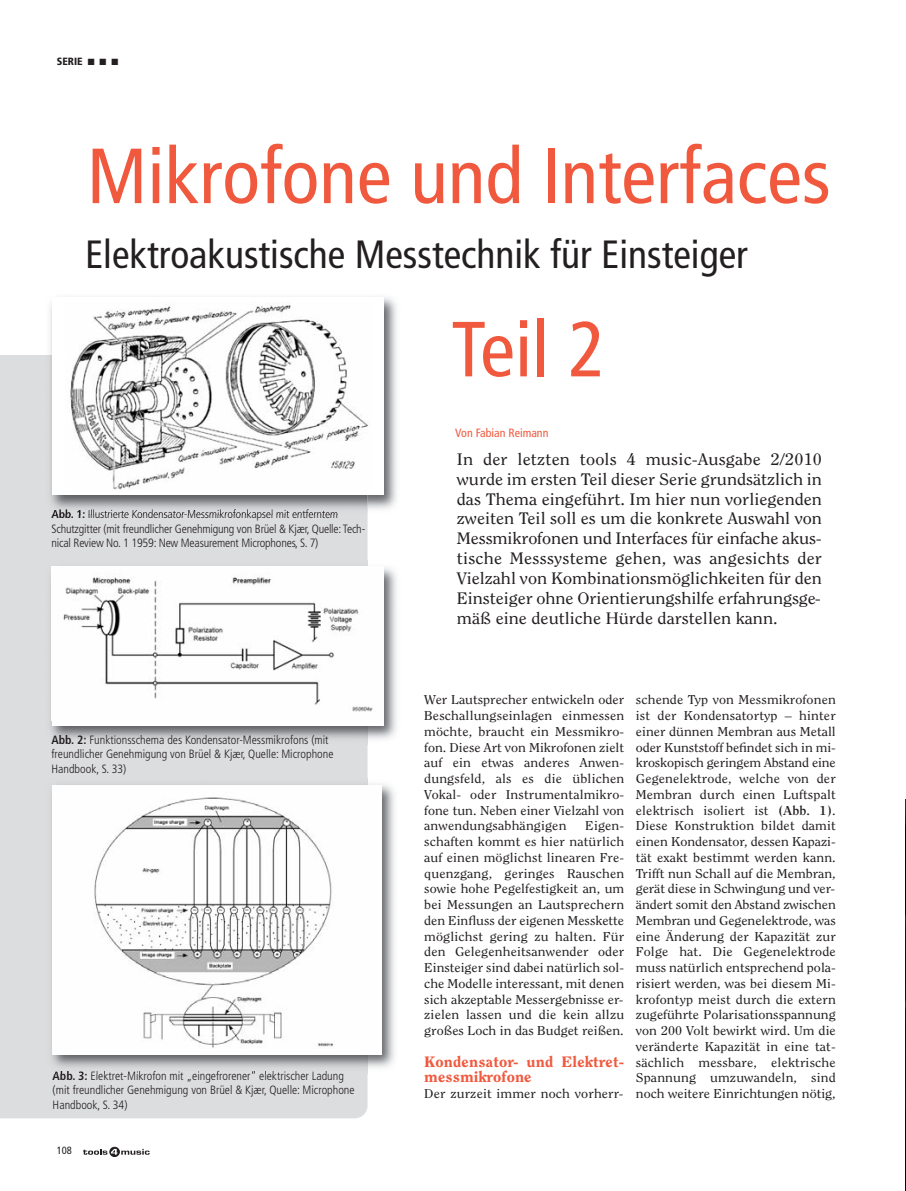
<style>
.page{position:relative;width:906px;height:1191px;background:#fff}
.page>*{position:absolute;margin:0;border:0;box-sizing:border-box;transform-origin:0 0}
.t1{font:condensed 78px "Frutiger LT Std";color:#f0593e}
.t2{font:condensed 39.3px "Frutiger LT Std";color:#231f20}
.t3{font:16.5px/19.8px "Clearface Std";color:#231f20;text-align:justify;scale:1.1 1}
.t4{font:800 15px/15.8px "Clearface Std";letter-spacing:.01em;color:#f0593e;scale:1.1 1}
.t5{font:12.75px/15.8px "Clearface Std";letter-spacing:.01em;color:#231f20;text-align:justify;scale:1.1 1}
.t6{font:300 condensed 12px/14.4px "Frutiger LT Std";color:#231f20}
.t7{font:condensed 12px "Frutiger LT Std";color:#f0593e}
.t8{font:900 condensed 10.5px "Frutiger LT Std";color:#231f20}
.t9{font:condensed 10.5px "Frutiger LT Std";color:#231f20}
.s1{font-weight:700}
</style>
<div class="page">
<div style="left:110px;top:1147px;width:9px;height:9px;border:1px solid #231f20;border-radius:50%"></div>
<svg style="left:83px;top:1148px;width:67px;height:6px"></svg>
<div style="left:0;top:355px;width:367px;height:763px;background:#dcdddf"></div>
<img style="left:50px;top:297px;width:347px;height:217px">
<img style="left:45px;top:355px;width:322px;height:159px">
<img style="left:53px;top:509px;width:32px;height:5px">
<img style="left:89px;top:509px;width:78px;height:5px">
<div style="left:52px;top:298px;width:331px;height:197px;background:#fff"></div>
<img style="left:70px;top:302px;width:298px;height:188px">
<img style="left:45px;top:560px;width:352px;height:184px">
<div style="left:52px;top:567px;width:331px;height:158px;background:#fff"></div>
<img style="left:63px;top:573px;width:310px;height:139px">
<img style="left:46px;top:778px;width:349px;height:295px">
<img style="left:54px;top:1071px;width:33px;height:2px">
<img style="left:91px;top:1070px;width:92px;height:3px">
<img style="left:53px;top:785px;width:328px;height:269px">
<img style="left:905px;top:799px;width:1px;height:392px">
<p class="t8" style="left:57px;top:57px;width:63px">SERIE ■ ■ ■</p>
<h1 class="t1" style="left:87px;top:145px;width:745px">Mikrofone und Interfaces</h1>
<h2 class="t2" style="left:85px;top:238px;width:664px">Elektroakustische Messtechnik für Einsteiger</h2>
<h1 class="t1" style="left:451px;top:318px;width:156px">Teil 2</h1>
<p class="t6" style="left:52px;top:508px;width:315px"><span class="s1">Abb. 1:</span> Illustrierte Kondensator-Messmikrofonkapsel mit entferntem<br>Schutzgitter (mit freundlicher Genehmigung von Brüel &amp; Kjær, Quelle: Tech&shy;nical Review No. 1 1959: New Measurement Microphones, S. 7)</p>
<p class="t6" style="left:52px;top:733px;width:283px"><span class="s1">Abb. 2:</span> Funktionsschema des Kondensator-Messmikrofons (mit freundlicher Genehmigung von Brüel &amp; Kjær, Quelle: Microphone<br>Handbook, S. 33)</p>
<p class="t6" style="left:53px;top:1069px;width:303px"><span class="s1">Abb. 3:</span> Elektret-Mikrofon mit „eingefrorener“ elektrischer Ladung (mit freundlicher Genehmigung von Brüel &amp; Kjær, Quelle: Microphone<br>Handbook, S. 34)</p>
<p class="t9" style="left:57px;top:1146px;width:17px">108</p>
<p class="t7" style="left:455px;top:428px;width:95px">Von Fabian Reimann</p>
<p class="t3" style="left:457px;top:450px;width:333px">In der letzten tools 4 music-Ausgabe 2/2010 wurde im ersten Teil dieser Serie grundsätzlich in das Thema eingeführt. Im hier nun vorliegenden zweiten Teil soll es um die konkrete Auswahl von Messmikrofonen und Interfaces für einfache akus&shy;tische Messsysteme gehen, was angesichts der Vielzahl von Kombinationsmöglichkeiten für den Einsteiger ohne Orientierungshilfe erfahrungsge&shy;mäß eine deutliche Hürde darstellen kann.</p>
<p class="t5" style="left:424px;top:692px;width:183px">Wer Lautsprecher entwickeln oder Beschallungseinlagen einmessen möchte, braucht ein Messmikro&shy;fon. Diese Art von Mikrofonen zielt auf ein etwas anderes Anwen&shy;dungsfeld, als es die üblichen Vokal- oder Instrumentalmikro&shy;fone tun. Neben einer Vielzahl von anwendungsabhängigen</p>
<p class="t5" style="left:424px;top:818px;width:183px;text-indent:161px">Eigen&shy;schaften kommt es hier natürlich auf einen möglichst linearen Fre&shy;quenzgang, geringes Rauschen sowie hohe Pegelfestigkeit an, um bei Messungen an Lautsprechern den Einfluss der eigenen Messkette möglichst gering zu halten. Für den Gelegenheitsanwender oder Einsteiger sind dabei natürlich sol&shy;che Modelle interessant, mit denen sich akzeptable Messergebnisse er&shy;zielen lassen und die kein allzu großes Loch in das Budget reißen.</p>
<p class="t4" style="left:424px;top:1054px;width:183px">Kondensator- und Elektret&shy;messmikrofone</p>
<p class="t5" style="left:424px;top:1086px;width:182px">Der zurzeit immer noch vorherr-</p>
<p class="t5" style="left:636px;top:692px;width:183px">schende Typ von Messmikrofonen ist der Kondensatortyp – hinter einer dünnen Membran aus Metall oder Kunststoff befindet sich in mi&shy;kroskopisch geringem Abstand eine Gegenelektrode, welche von der Membran durch einen Luftspalt elektrisch isoliert ist <span class="s1">(Abb. 1)</span>.<br>Diese Konstruktion bildet damit einen Kondensator, dessen Kapazi&shy;tät exakt bestimmt werden kann.<br>Trifft nun Schall auf die Membran, gerät diese in Schwingung und ver&shy;ändert somit den Abstand zwischen Membran und Gegenelektrode, was eine Änderung der Kapazität zur Folge hat. Die Gegenelektrode muss natürlich entsprechend pola&shy;risiert werden, was bei diesem Mi&shy;krofontyp meist durch die extern zugeführte Polarisationsspannung von 200 Volt bewirkt wird. Um die veränderte Kapazität in eine tat&shy;sächlich messbare, elektrische Spannung umzuwandeln, sind noch weitere Einrichtungen nötig,</p>
</div>
